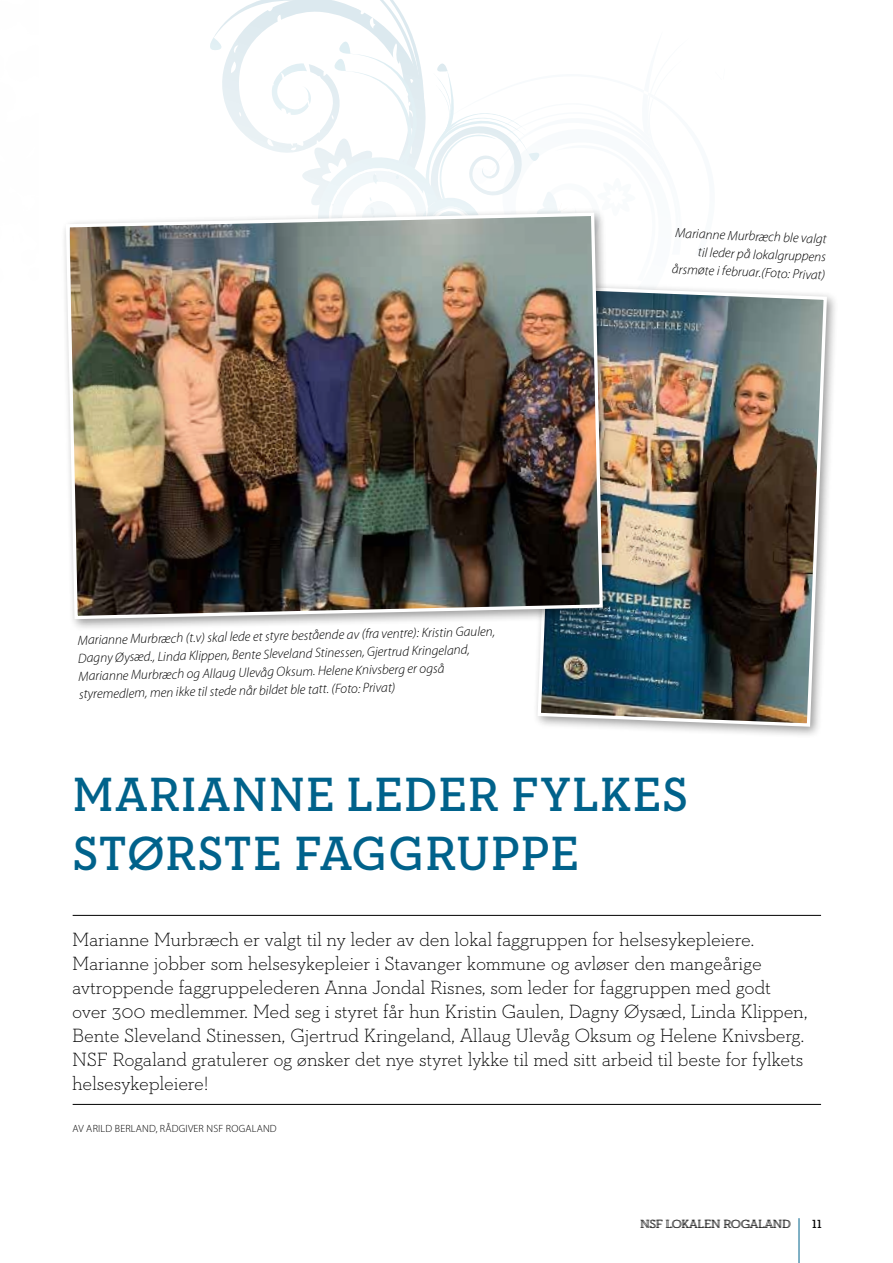
<style>
.page{position:relative;width:893px;height:1263px;background:#fff}
.page>*{position:absolute;margin:0;border:0;box-sizing:border-box;transform-origin:0 0}
.t1{font:600 48.9px/58.7px "Neutraface Slab Text";letter-spacing:.02em;color:#00628b}
.t2{font:300 19.5px/24px "Neutraface Slab Text";letter-spacing:-.015em;color:#000}
.t3{font:italic 300 13.5px/18px "Myriad Pro";color:#000}
.t4{font:300 12px "Neutraface Slab Text";color:#000}
.t5{font:600 12px "Neutraface Slab Text";color:#000}
.t6{font:300 10.5px "Myriad Pro";letter-spacing:.02em;color:#000}
</style>
<div class="page">
<svg style="left:210px;top:0;width:347px;height:207px"></svg>
<div style="left:532px;top:281px;width:307px;height:458px;background:#000;opacity:.4"></div>
<img style="left:536px;top:284px;width:293px;height:444px">
<hr style="left:73px;top:915px;width:748px;height:1px;background:#000">
<hr style="left:73px;top:1104px;width:748px;height:1px;background:#000">
<div style="left:61px;top:207px;width:554px;height:424px;background:#000;opacity:.4"></div>
<img style="left:64px;top:211px;width:540px;height:410px">
<hr style="left:799px;top:1218px;width:1px;height:45px;background:#00628b">
<p class="t3" style="left:78px;top:630px;width:419px;rotate:-1deg">Marianne Murbræch (t.v) skal lede et styre bestående av (fra ventre): Kristin Gaulen, Dagny Øysæd., Linda Klippen, Bente Sleveland Stinessen, Gjertrud Kringeland, Marianne Murbræch og Allaug Ulevåg Oksum. Helene Knivsberg er også styremedlem, men ikke til stede når bildet ble tatt. (Foto: Privat)</p>
<p class="t3" style="left:673px;top:225px;width:155px;text-align:right;rotate:2deg">Marianne Murbræch ble valgt til leder på lokalgruppens årsmøte i februar.(Foto: Privat)</p>
<h1 class="t1" style="left:73px;top:764px;width:616px">MARIANNE LEDER FYLKES<br>STØRSTE FAGGRUPPE</h1>
<p class="t2" style="left:72px;top:927px;width:737px">Marianne Murbræch er valgt til ny leder av den lokal faggruppen for helsesykepleiere.<br>Marianne jobber som helsesykepleier i Stavanger kommune og avløser den mangeårige avtroppende faggruppelederen Anna Jondal Risnes, som leder for faggruppen med godt over 300 medlemmer. Med seg i styret får hun Kristin Gaulen, Dagny Øysæd, Linda Klippen, Bente Sleveland Stinessen, Gjertrud Kringeland, Allaug Ulevåg Oksum og Helene Knivsberg.<br>NSF Rogaland gratulerer og ønsker det nye styret lykke til med sitt arbeid til beste for fylkets helsesykepleiere!</p>
<p class="t6" style="left:73px;top:1122px;width:206px">AV ARILD BERLAND, RÅDGIVER NSF ROGALAND</p>
<p class="t4" style="left:641px;top:1216px;width:152px">NSF LOKALEN ROGALAND</p>
<p class="t5" style="left:812px;top:1216px;width:11px">11</p>
</div>
